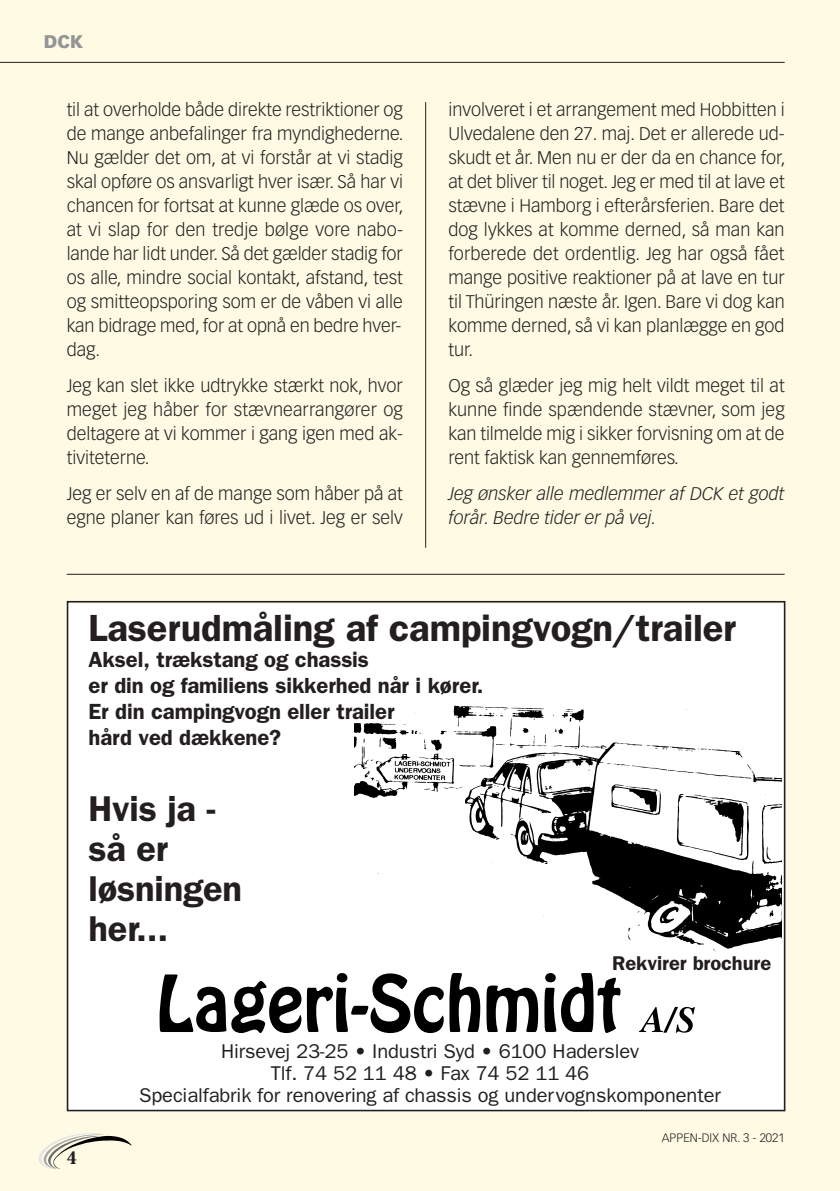
<style>
.page{position:relative;width:840px;height:1191px;background:#fff}
.page>*{position:absolute;margin:0;border:0;box-sizing:border-box;transform-origin:0 0}
.t1{font:38px "Franklin Gothic Demi+DEBFED";letter-spacing:-.005em;color:#231f20}
.t2{font:36px/40px "Franklin Gothic Demi+DEBFED";letter-spacing:-.005em;color:#231f20}
.t3{font:22px/26px "Franklin Gothic Demi+DEBFED";letter-spacing:-.005em;color:#231f20}
.t4{font:20px/22px "Franklin Gothic Book+OMVYBR";letter-spacing:-.005em;color:#231f20;text-align:center}
.t5{font:20px "Franklin Gothic Demi+DEBFED";letter-spacing:-.005em;color:#231f20}
.t6{font:300 18px/24px "Vectora LH";color:#231f20;text-align:justify}
.t7{font:italic 300 18px/24px "Vectora LH";color:#231f20}
.t8{font:900 18px "Vectora LH";color:#939598}
.t9{font:700 18px "Cheltenham";color:#231f20}
.t10{font:300 12px "Vectora LH";color:#231f20}
</style>
<div class="page">
<div style="left:0;top:0;width:839px;height:1191px;background:#fffae4"></div>
<hr style="left:0;top:62px;width:784px;height:1px;background:#231f20">
<hr style="left:425px;top:102px;width:1px;height:445px;background:#231f20">
<svg style="left:39px;top:1133px;width:93px;height:36px"></svg>
<hr style="left:67px;top:574px;width:717px;height:1px;background:#231f20">
<div style="left:67px;top:604px;width:717px;height:507px;background:#fff"></div>
<img style="left:354px;top:701px;width:427px;height:251px">
<div style="left:67px;top:601px;width:718px;height:510px;border:2px solid #231f20"></div>
<svg style="left:159px;top:973px;width:284px;height:61px"></svg>
<svg style="left:449px;top:973px;width:89px;height:60px"></svg>
<svg style="left:544px;top:973px;width:76px;height:60px"></svg>
<svg style="left:639px;top:1007px;width:55px;height:25px"></svg>
<p class="t8" style="left:44px;top:34px;width:41px">DCK</p>
<p class="t6" style="left:67px;top:99px;width:338px">til at overholde både direkte restriktioner og de mange anbefalinger fra myndighederne.<br>Nu gælder det om, at vi forstår at vi stadig skal opføre os ansvarligt hver især. Så har vi chancen for fortsat at kunne glæde os over, at vi slap for den tredje bølge vore nabo&shy;lande har lidt under. Så det gælder stadig for os alle, mindre social kontakt, afstand, test og smitteopsporing som er de våben vi alle kan bidrage med, for at opnå en bedre hver&shy;dag.</p>
<p class="t6" style="left:67px;top:375px;width:337px">Jeg kan slet ikke udtrykke stærkt nok, hvor meget jeg håber for stævnearrangører og deltagere at vi kommer i gang igen med ak&shy;tiviteterne.</p>
<p class="t6" style="left:67px;top:483px;width:337px">Jeg er selv en af de mange som håber på at egne planer kan føres ud i livet. Jeg er selv</p>
<p class="t6" style="left:448px;top:99px;width:338px">involveret i et arrangement med Hobbitten i Ulvedalene den 27. maj. Det er allerede ud&shy;skudt et år. Men nu er der da en chance for, at det bliver til noget. Jeg er med til at lave et stævne i Hamborg i efterårsferien. Bare det dog lykkes at komme derned, så man kan forberede det ordentlig. Jeg har også fået mange positive reaktioner på at lave en tur til Thüringen næste år. Igen. Bare vi dog kan komme derned, så vi kan planlægge en god tur.</p>
<p class="t6" style="left:448px;top:375px;width:337px">Og så glæder jeg mig helt vildt meget til at kunne finde spændende stævner, som jeg kan tilmelde mig i sikker forvisning om at de rent faktisk kan gennemføres.</p>
<p class="t7" style="left:448px;top:483px;width:337px">Jeg ønsker alle medlemmer af DCK et godt forår. Bedre tider er på vej.</p>
<h1 class="t1" style="left:88px;top:612px;width:648px">Laserudmåling af campingvogn/trailer</h1>
<p class="t3" style="left:88px;top:648px;width:396px">Aksel, trækstang og chassis<br>er din og familiens sikkerhed når i kører.<br>Er din campingvogn eller trailer<br>hård ved dækkene?</p>
<h2 class="t2" style="left:88px;top:791px;width:155px">Hvis ja - så er løsningen her...</h2>
<p class="t5" style="left:612px;top:955px;width:160px">Rekvirer brochure</p>
<p class="t4" style="left:139px;top:1042px;width:583px">Hirsevej 23-25 • Industri Syd • 6100 Haderslev<br>Tlf. 74 52 11 48 • Fax 74 52 11 46<br>Specialfabrik for renovering af chassis og undervognskomponenter</p>
<p class="t9" style="left:67px;top:1151px;width:12px">4</p>
<p class="t10" style="left:661px;top:1132px;width:124px">APPEN-DIX NR. 3 - 2021</p>
</div>
